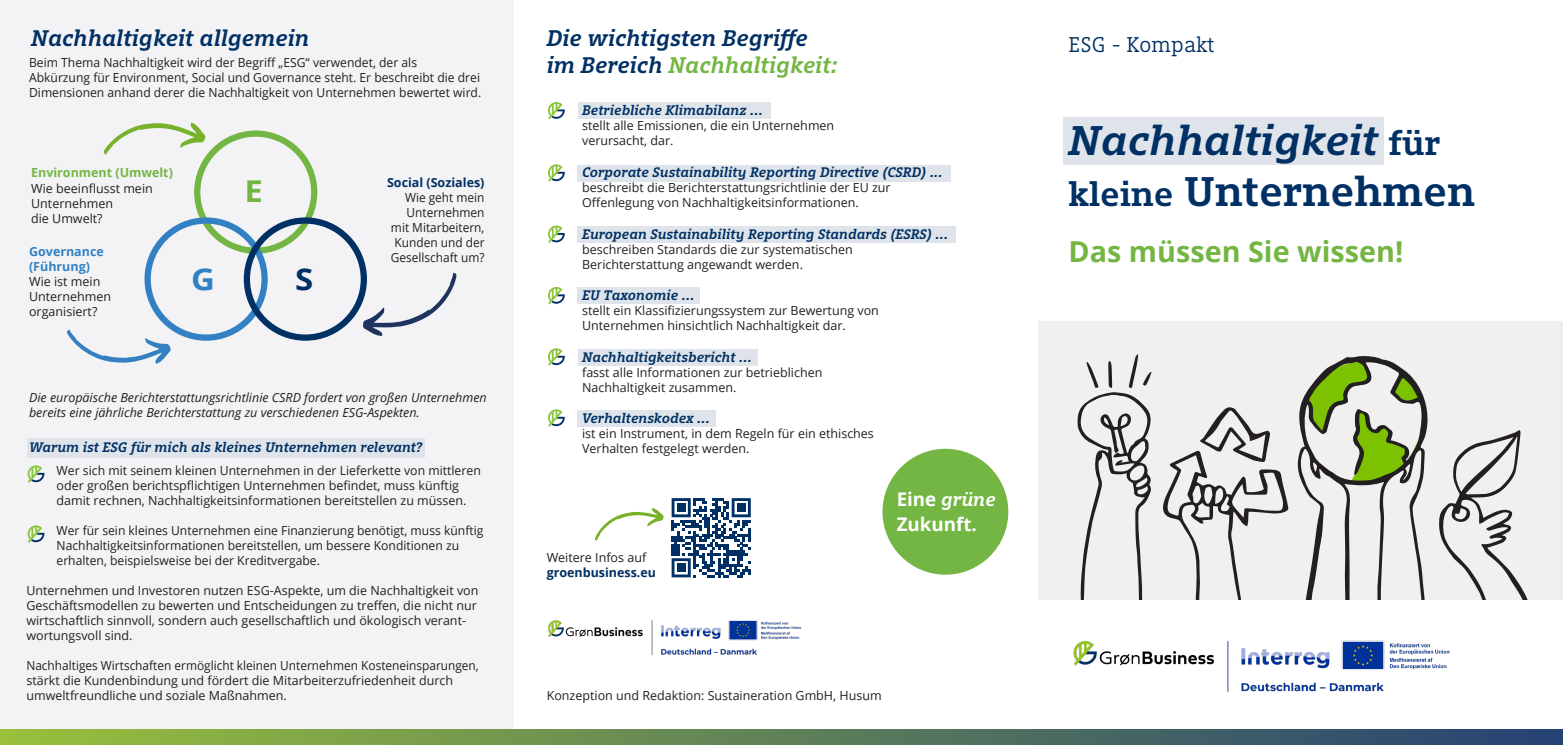
<style>
.page{position:relative;width:1563px;height:745px;background:#fff}
.page>*{position:absolute;margin:0;border:0;box-sizing:border-box;transform-origin:0 0}
.t1{font:italic 700 41.25px/51.2px "Dico Slab";color:#003064;scale:1.04 1}
.t2{font:700 30px "Open Sans";color:#74b643;scale:1.1 1}
.t3{font:700 30px "Open Sans";color:#3281c4;scale:1.1 1}
.t4{font:700 30px "Open Sans";color:#003064;scale:1.1 1}
.t5{font:700 28.75px "Open Sans";color:#74b643}
.t6{font:italic 700 22.5px/27px "Dico Slab";color:#003064}
.t7{font:21.25px "Dico Slab";color:#003064}
.t8{font:italic 700 18.75px "Dico Slab";color:#fff}
.t9{font:700 18.75px "Open Sans";color:#fff}
.t10{font:italic 700 13.75px "Dico Slab";color:#003064}
.t11{font:12.5px/15px "Open Sans";color:#231f20}
.t12{font:12.5px/15px "Open Sans";color:#231f20;scale:.95 1}
.t13{font:italic 12.5px/15px "Open Sans";color:#231f20}
.t14{font:700 12.5px "Open Sans";color:#003064}
.t15{font:700 12.5px "Open Sans";color:#74b643}
.t16{font:700 12.5px/15px "Open Sans";color:#3281c4}
.s1{color:#74b643}
.s2{font-style:normal;font-size:33.75px}
.s3{font-style:normal}
.s4{font-family:"Open Sans";font-style:normal}
</style>
<div class="page">
<div style="left:0;top:0;width:514px;height:744px;background:#f3f3f5"></div>
<div style="left:0;top:728px;width:1563px;height:16px;background:linear-gradient(to right,#99c03c,#254274)"></div>
<div style="left:1063px;top:117px;width:321px;height:48px;background:#dee4ea"></div>
<img style="left:1073px;top:640px;width:377px;height:52px">
<div style="left:1038px;top:321px;width:525px;height:278px;background:#f0f0f0"></div>
<svg style="left:1297px;top:356px;width:131px;height:243px"></svg>
<svg style="left:1439px;top:430px;width:89px;height:169px"></svg>
<svg style="left:1163px;top:407px;width:125px;height:192px"></svg>
<svg style="left:1077px;top:354px;width:74px;height:245px"></svg>
<div style="left:882px;top:448px;width:126px;height:126px;background:#74b643;border-radius:50%"></div>
<div style="left:578px;top:102px;width:192px;height:17px;background:#dee4ea"></div>
<div style="left:578px;top:164px;width:373px;height:17px;background:#dee4ea"></div>
<div style="left:578px;top:226px;width:378px;height:16px;background:#dee4ea"></div>
<div style="left:578px;top:287px;width:122px;height:17px;background:#dee4ea"></div>
<div style="left:578px;top:348px;width:179px;height:17px;background:#dee4ea"></div>
<div style="left:578px;top:409px;width:138px;height:17px;background:#dee4ea"></div>
<img style="left:548px;top:620px;width:254px;height:35px">
<svg style="left:671px;top:498px;width:80px;height:79px"></svg>
<div style="left:677px;top:503px;width:8px;height:8px;background:#003064"></div>
<div style="left:737px;top:503px;width:8px;height:8px;background:#003064"></div>
<div style="left:677px;top:563px;width:8px;height:8px;background:#003064"></div>
<svg style="left:595px;top:508px;width:69px;height:32px"></svg>
<div style="left:194px;top:130px;width:123px;height:124px;border:6px solid #74b643;border-radius:50%"></div>
<div style="left:144px;top:217px;width:124px;height:123px;border:6px solid #3281c4;border-radius:50%"></div>
<div style="left:244px;top:217px;width:123px;height:123px;border:6px solid #003064;border-radius:50%"></div>
<svg style="left:103px;top:122px;width:103px;height:33px"></svg>
<svg style="left:67px;top:329px;width:104px;height:34px"></svg>
<svg style="left:362px;top:272px;width:94px;height:64px"></svg>
<div style="left:28px;top:438px;width:397px;height:19px;background:#dee4ea"></div>
<hr style="left:1560px;top:321px;width:3px;height:278px;background:#ecedec">
<svg style="left:548px;top:409px;width:17px;height:17px"></svg>
<svg style="left:548px;top:348px;width:17px;height:17px"></svg>
<svg style="left:548px;top:287px;width:17px;height:17px"></svg>
<svg style="left:548px;top:225px;width:17px;height:18px"></svg>
<svg style="left:548px;top:164px;width:17px;height:18px"></svg>
<svg style="left:548px;top:102px;width:17px;height:17px"></svg>
<svg style="left:28px;top:465px;width:16px;height:17px"></svg>
<svg style="left:28px;top:525px;width:16px;height:17px"></svg>
<h3 class="t6" style="left:31px;top:24px;width:280px">Nachhaltigkeit allgemein</h3>
<p class="t11" style="left:29px;top:55px;width:454px">Beim Thema Nachhaltigkeit wird der Begriff „ESG“ verwendet, der als<br>Abkürzung für Environment, Social und Governance steht. Er beschreibt die drei<br>Dimensionen anhand derer die Nachhaltigkeit von Unternehmen bewertet wird.</p>
<p class="t15" style="left:31px;top:164px;width:143px">Environment (Umwelt)</p>
<p class="t11" style="left:31px;top:180px;width:123px">Wie beeinflusst mein<br>Unternehmen<br>die Umwelt?</p>
<p class="t14" style="left:387px;top:173px;width:99px">Social (Soziales)</p>
<h2 class="t2" style="left:244px;top:170px;width:18px">E</h2>
<p class="t12" style="left:391px;top:189px;width:100px;text-align:right">Wie geht mein<br>Unternehmen mit Mitarbeitern,<br>Kunden und der<br>Gesellschaft um?</p>
<p class="t16" style="left:29px;top:243px;width:76px">Governance (Führung)</p>
<p class="t11" style="left:29px;top:273px;width:83px">Wie ist mein<br>Unternehmen organisiert?</p>
<h2 class="t3" style="left:191px;top:258px;width:23px">G</h2>
<h2 class="t4" style="left:295px;top:258px;width:18px">S</h2>
<p class="t13" style="left:29px;top:390px;width:459px">Die europäische Berichterstattungsrichtlinie CSRD fordert von großen Unternehmen bereits eine jährliche Berichterstattung zu verschiedenen ESG-Aspekten.</p>
<p class="t10" style="left:29px;top:438px;width:395px">Warum ist ESG für mich als kleines Unternehmen relevant?</p>
<p class="t11" style="left:57px;top:462px;width:426px">Wer sich mit seinem kleinen Unternehmen in der Lieferkette von mittleren oder großen berichtspflichtigen Unternehmen befindet, muss künftig damit rechnen, Nachhaltigkeitsinformationen bereitstellen zu müssen.</p>
<p class="t11" style="left:57px;top:522px;width:428px">Wer für sein kleines Unternehmen eine Finanzierung benötigt, muss künftig<br>Nachhaltigkeitsinformationen bereitstellen, um bessere Konditionen zu erhalten, beispielsweise bei der Kreditvergabe.</p>
<p class="t11" style="left:26px;top:582px;width:453px">Unternehmen und Investoren nutzen ESG-Aspekte, um die Nachhaltigkeit von Geschäftsmodellen zu bewerten und Entscheidungen zu treffen, die nicht nur wirtschaftlich sinnvoll, sondern auch gesellschaftlich und ökologisch verant&shy;wortungsvoll sind.</p>
<p class="t12" style="left:26px;top:657px;width:478px">Nachhaltiges Wirtschaften ermöglicht kleinen Unternehmen Kosteneinsparungen, stärkt die Kundenbindung und fördert die Mitarbeiterzufriedenheit durch umweltfreundliche und soziale Maßnahmen.</p>
<h3 class="t6" style="left:547px;top:24px;width:293px">Die wichtigsten Begriffe im Bereich <span class="s1">Nachhaltigkeit:</span></h3>
<h3 class="t7" style="left:1068px;top:31px;width:148px">ESG - Kompakt</h3>
<p class="t10" style="left:582px;top:101px;width:182px">Betriebliche Klimabilanz ...</p>
<p class="t11" style="left:582px;top:118px;width:254px">stellt alle Emissionen, die ein Unternehmen verursacht, dar.</p>
<p class="t10" style="left:582px;top:163px;width:362px">Corporate Sustainability Reporting Directive (CSRD) ...</p>
<p class="t11" style="left:582px;top:179px;width:310px">beschreibt die Berichterstattungsrichtlinie der EU zur<br>Offenlegung von Nachhaltigkeitsinformationen.</p>
<p class="t10" style="left:582px;top:224px;width:368px">European Sustainability Reporting Standards (ESRS) ...</p>
<p class="t11" style="left:582px;top:241px;width:272px">beschreiben Standards die zur systematischen<br>Berichterstattung angewandt werden.</p>
<p class="t10" style="left:582px;top:286px;width:114px">EU Taxonomie ...</p>
<p class="t11" style="left:582px;top:302px;width:298px">stellt ein Klassifizierungssystem zur Bewertung von<br>Unternehmen hinsichtlich Nachhaltigkeit dar.</p>
<p class="t10" style="left:582px;top:347px;width:171px">Nachhaltigkeitsbericht ...</p>
<p class="t11" style="left:582px;top:364px;width:242px">fasst alle Informationen zur betrieblichen<br>Nachhaltigkeit zusammen.</p>
<p class="t10" style="left:582px;top:409px;width:129px">Verhaltenskodex ...</p>
<p class="t11" style="left:582px;top:425px;width:293px">ist ein Instrument, in dem Regeln für ein ethisches<br>Verhalten festgelegt werden.</p>
<h1 class="t1" style="left:1068px;top:113px;width:393px">Nachhaltigkeit <span class="s2">für kleine</span> <span class="s3">Unternehmen</span></h1>
<h3 class="t5" style="left:1068px;top:231px;width:336px">Das müssen Sie wissen!</h3>
<p class="t11" style="left:547px;top:549px;width:101px">Weitere Infos auf</p>
<p class="t14" style="left:547px;top:563px;width:111px">groenbusiness.eu</p>
<h3 class="t8" style="left:896px;top:487px;width:100px"><span class="s4">Eine</span> grüne</h3>
<h3 class="t9" style="left:896px;top:511px;width:82px">Zukunft.</h3>
<p class="t11" style="left:547px;top:687px;width:336px">Konzeption und Redaktion: Sustaineration GmbH, Husum</p>
</div>
